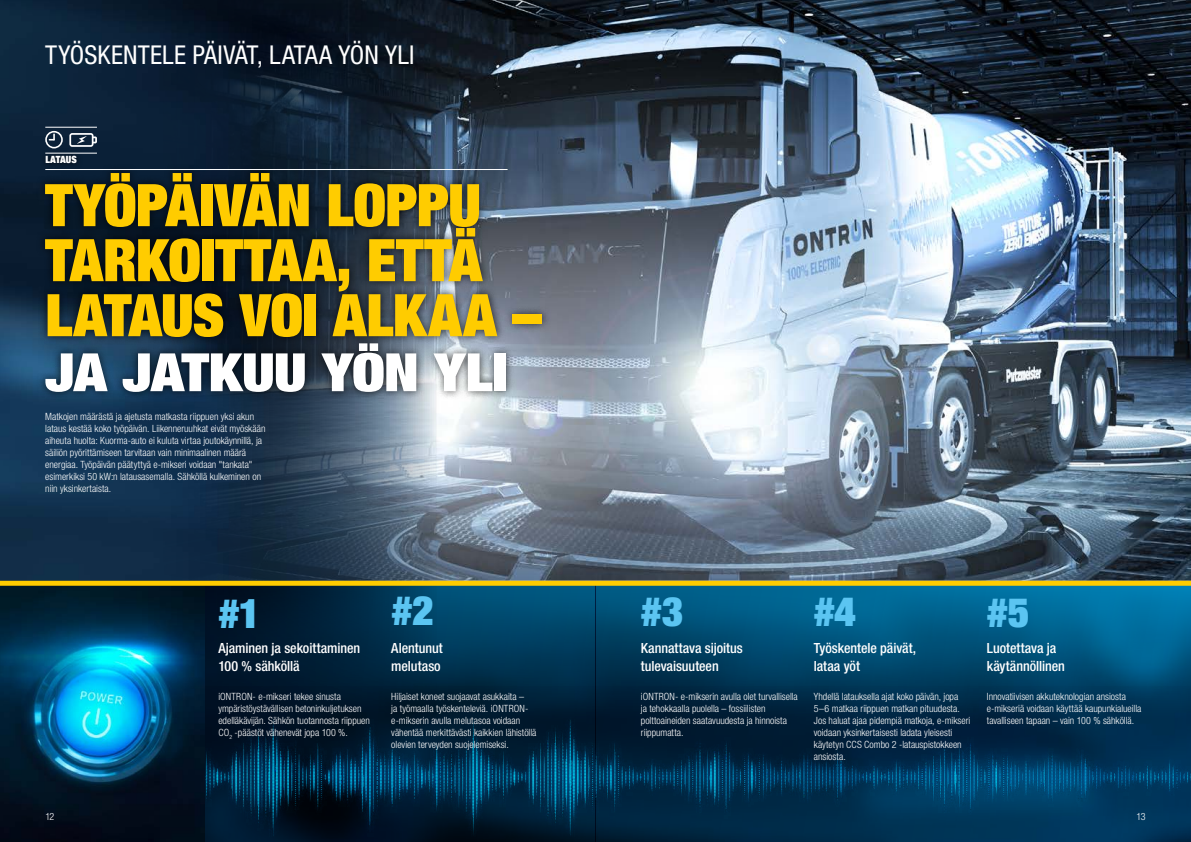
<style>
.page{position:relative;width:1191px;height:842px;background:#fff}
.page>*{position:absolute;margin:0;border:0;box-sizing:border-box;transform-origin:0 0}
.t1{font:900 condensed 58.8px/55px "Helvetica Neue LT Pro";letter-spacing:-.015em;color:#fc0}
.t2{font:900 condensed 52.9px "Helvetica Neue LT Pro";letter-spacing:-.015em;color:#fff;scale:1.11 1}
.t3{font:900 condensed 40.7px "Helvetica Neue LT Pro";color:#5bc5f2}
.t4{font:condensed 26px "Helvetica Neue LT Pro";letter-spacing:.005em;color:#fff}
.t5{font:500 condensed 14px/17.5px "Helvetica Neue LT Pro";letter-spacing:-.005em;color:#fff}
.t6{font:300 condensed 10px/12px "Helvetica Neue LT Pro";color:#fff}
.t7{font:900 condensed 10px "Helvetica Neue LT Pro";color:#fff}
</style>
<div class="page">
<img style="left:437px;top:0;width:754px;height:581px">
<img style="left:0;top:0;width:437px;height:581px">
<svg style="left:204px;top:586px;width:391px;height:101px;background:#002e4a"></svg>
<svg style="left:595px;top:586px;width:596px;height:101px;background:#00557d"></svg>
<img style="left:204px;top:687px;width:987px;height:155px">
<div style="left:0;top:714px;width:1191px;height:125px;background:#009ee3;opacity:.75"></div>
<img style="left:0;top:586px;width:204px;height:256px">
<div style="left:0;top:581px;width:1191px;height:5px;background:#fc0"></div>
<div style="left:36px;top:164px;width:515px;height:237px;background:#000;opacity:.75"></div>
<div style="left:40px;top:150px;width:43px;height:19px;background:#000;opacity:.75"></div>
<hr style="left:45px;top:153px;width:52px;height:1px;background:#fff">
<hr style="left:45px;top:169px;width:462px;height:1px;background:#fff">
<hr style="left:45px;top:127px;width:52px;height:1px;background:#fff">
<div style="left:45px;top:131px;width:18px;height:17px;border:2px solid #fff;border-radius:50%"></div>
<svg style="left:49px;top:134px;width:6px;height:7px"></svg>
<svg style="left:69px;top:133px;width:28px;height:14px"></svg>
<h3 class="t4" style="left:45px;top:40px;width:371px">TYÖSKENTELE PÄIVÄT, LATAA YÖN YLI</h3>
<p class="t7" style="left:45px;top:153px;width:33px">LATAUS</p>
<h1 class="t1" style="left:45px;top:176px;width:498px">TYÖPÄIVÄN LOPPU<br>TARKOITTAA, ETTÄ<br>LATAUS VOI ALKAA –</h1>
<h2 class="t2" style="left:45px;top:338px;width:418px">JA JATKUU YÖN YLI</h2>
<p class="t6" style="left:45px;top:411px;width:222px">Matkojen määrästä ja ajetusta matkasta riippuen yksi akun lataus kestää koko työpäivän. Liikenneruuhkat eivät myöskään aiheuta huolta: Kuorma-auto ei kuluta virtaa joutokäynnillä, ja säiliön pyörittämiseen tarvitaan vain minimaalinen määrä energiaa. Työpäivän päätyttyä e-mikseri voidaan "tankata" esimerkiksi 50 kW:n latausasemalla. Sähköllä kulkeminen on niin yksinkertaista.</p>
<h3 class="t3" style="left:218px;top:588px;width:43px">#1</h3>
<h3 class="t3" style="left:391px;top:585px;width:44px">#2</h3>
<h3 class="t3" style="left:641px;top:585px;width:43px">#3</h3>
<h3 class="t3" style="left:986px;top:586px;width:43px">#5</h3>
<h3 class="t5" style="left:814px;top:639px;width:104px">Työskentele päivät, lataa yöt</h3>
<h3 class="t3" style="left:814px;top:585px;width:43px">#4</h3>
<h3 class="t5" style="left:218px;top:639px;width:143px">Ajaminen ja sekoittaminen<br>100 % sähköllä</h3>
<h3 class="t5" style="left:391px;top:639px;width:53px">Alentunut melutaso</h3>
<h3 class="t5" style="left:986px;top:639px;width:80px">Luotettava ja käytännöllinen</h3>
<h3 class="t5" style="left:641px;top:639px;width:103px">Kannattava sijoitus tulevaisuuteen</h3>
<p class="t6" style="left:218px;top:690px;width:153px">iONTRON- e-mikseri tekee sinusta ympäristöystävällisen betoninkuljetuksen edelläkävijän. Sähkön tuotannosta riippuen CO<sub>2</sub> -päästöt vähenevät jopa 100 %.</p>
<p class="t6" style="left:391px;top:690px;width:147px">Hiljaiset koneet suojaavat asukkaita –<br>ja työmaalla työskenteleviä. iONTRON&shy;e-mikserin avulla melutasoa voidaan vähentää merkittävästi kaikkien lähistöllä olevien terveyden suojelemiseksi.</p>
<p class="t6" style="left:814px;top:690px;width:158px">Yhdellä latauksella ajat koko päivän, jopa 5–6 matkaa riippuen matkan pituudesta.<br>Jos haluat ajaa pidempiä matkoja, e-mikseri voidaan yksinkertaisesti ladata yleisesti käytetyn CCS Combo 2 -latauspistokkeen ansiosta.</p>
<p class="t6" style="left:641px;top:690px;width:158px">iONTRON- e-mikserin avulla olet turvallisella ja tehokkaalla puolella – fossiilisten polttoaineiden saatavuudesta ja hinnoista riippumatta.</p>
<p class="t6" style="left:986px;top:690px;width:156px">Innovatiivisen akkuteknologian ansiosta e-mikseriä voidaan käyttää kaupunkialueilla tavalliseen tapaan – vain 100 % sähköllä.</p>
<p class="t6" style="left:45px;top:810px;width:11px">12</p>
<p class="t6" style="left:1136px;top:810px;width:11px">13</p>
</div>
